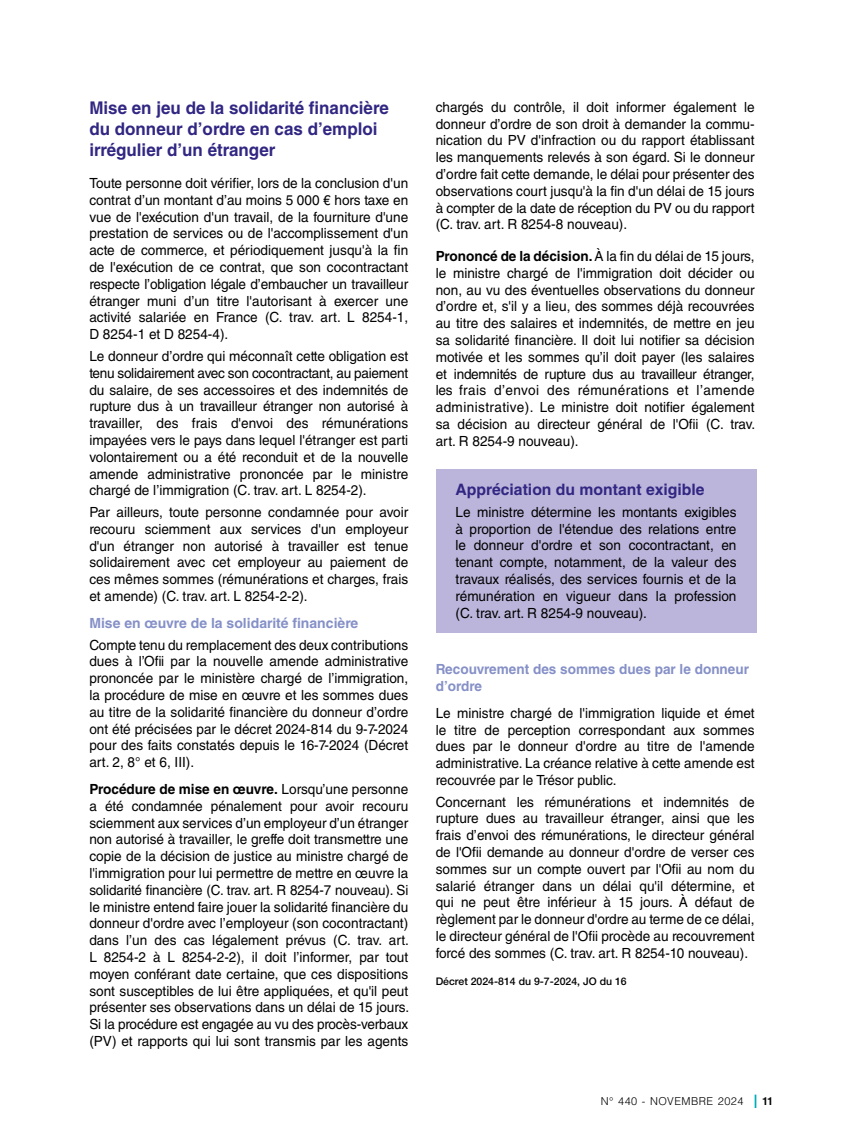
<style>
.page{position:relative;width:844px;height:1141px;background:#fff}
.page>*{position:absolute;margin:0;border:0;box-sizing:border-box;transform-origin:0 0}
._09_t0{font:700 17.5px/21px "Helvetica LT Std";color:#312783}
._011_encadre_titre{font:700 15.75px "Helvetica LT Std";color:#312783}
._03_texte{font:14px/16.8px "Helvetica LT Std";color:#000;text-align:justify}
._012_encadre_texte{font:14px/16.8px "Helvetica LT Std";color:#000;text-align:justify}
._09_t1{font:700 14px/16.8px "Helvetica LT Std";color:#8590c7}
.t1{font:300 10.85px "Helvetica LT Std";letter-spacing:.04em;color:#000}
.lma-footer_folio{font:700 10.85px "Helvetica LT Std";color:#000}
._04_source{font:500 10.5px "Helvetica Neue LT Std";color:#000}
.s1{font-weight:700}
</style>
<div class="page">
<svg style="left:754px;top:1095px;width:2px;height:13px"></svg>
<div style="left:435px;top:469px;width:321px;height:163px;background:#bcb5db"></div>
<p class="_09_t0" style="left:89px;top:97px;width:301px">Mise en jeu de la solidarité financière du donneur d’ordre en cas d’emploi irrégulier d’un étranger</p>
<p class="_03_texte" style="left:89px;top:175px;width:320px">Toute personne doit vérifier, lors de la conclusion d'un contrat d’un montant d’au moins 5 000 € hors taxe en vue de l'exécution d'un travail, de la fourniture d'une prestation de services ou de l'accomplissement d'un acte de commerce, et périodiquement jusqu'à la fin de l'exécution de ce contrat, que son cocontractant respecte l’obligation légale d’embaucher un travailleur étranger muni d’un titre l'autorisant à exercer une activité salariée en France (C. trav. art. L 8254-1, D 8254-1 et D 8254-4).</p>
<p class="_03_texte" style="left:89px;top:348px;width:320px">Le donneur d’ordre qui méconnaît cette obligation est tenu solidairement avec son cocontractant, au paiement du salaire, de ses accessoires et des indemnités de rupture dus à un travailleur étranger non autorisé à travailler, des frais d'envoi des rémunérations impayées vers le pays dans lequel l'étranger est parti volontairement ou a été reconduit et de la nouvelle amende administrative prononcée par le ministre chargé de l’immigration (C. trav. art. L 8254-2).</p>
<p class="_03_texte" style="left:89px;top:504px;width:320px">Par ailleurs, toute personne condamnée pour avoir recouru sciemment aux services d'un employeur d'un étranger non autorisé à travailler est tenue solidairement avec cet employeur au paiement de ces mêmes sommes (rémunérations et charges, frais et amende) (C. trav. art. L 8254-2-2).</p>
<p class="_09_t1" style="left:89px;top:614px;width:270px">Mise en œuvre de la solidarité financière</p>
<p class="_03_texte" style="left:89px;top:636px;width:320px">Compte tenu du remplacement des deux contributions dues à l’Ofii par la nouvelle amende administrative prononcée par le ministère chargé de l’immigration, la procédure de mise en œuvre et les sommes dues au titre de la solidarité financière du donneur d’ordre ont été précisées par le décret 2024-814 du 9-7-2024 pour des faits constatés depuis le 16-7-2024 (Décret art. 2, 8° et 6, III).</p>
<p class="_03_texte" style="left:89px;top:781px;width:321px"><span class="s1">Procédure de mise en œuvre.</span> Lorsqu’une personne a été condamnée pénalement pour avoir recouru sciemment aux services d’un employeur d’un étranger non autorisé à travailler, le greffe doit transmettre une copie de la décision de justice au ministre chargé de l'immigration pour lui permettre de mettre en œuvre la solidarité financière (C. trav. art. R 8254-7 nouveau). Si le ministre entend faire jouer la solidarité financière du donneur d'ordre avec l’employeur (son cocontractant) dans l’un des cas légalement prévus (C. trav. art.<br>L 8254-2 à L 8254-2-2), il doit l’informer, par tout moyen conférant date certaine, que ces dispositions sont susceptibles de lui être appliquées, et qu'il peut présenter ses observations dans un délai de 15 jours.</p>
<p class="_03_texte" style="left:89px;top:1016px;width:320px">Si la procédure est engagée au vu des procès-verbaux (PV) et rapports qui lui sont transmis par les agents</p>
<p class="_03_texte" style="left:435px;top:98px;width:320px">chargés du contrôle, il doit informer également le donneur d’ordre de son droit à demander la commu&shy;nication du PV d'infraction ou du rapport établissant les manquements relevés à son égard. Si le donneur d’ordre fait cette demande, le délai pour présenter des observations court jusqu'à la fin d'un délai de 15 jours à compter de la date de réception du PV ou du rapport (C. trav. art. R 8254-8 nouveau).</p>
<p class="_03_texte" style="left:435px;top:248px;width:321px"><span class="s1">Prononcé de la décision.</span> À la fin du délai de 15 jours, le ministre chargé de l'immigration doit décider ou non, au vu des éventuelles observations du donneur d’ordre et, s'il y a lieu, des sommes déjà recouvrées au titre des salaires et indemnités, de mettre en jeu sa solidarité financière. Il doit lui notifier sa décision motivée et les sommes qu’il doit payer (les salaires et indemnités de rupture dus au travailleur étranger, les frais d’envoi des rémunérations et l’amende administrative). Le ministre doit notifier également sa décision au directeur général de l'Ofii (C. trav. art. R 8254-9 nouveau).</p>
<p class="_011_encadre_titre" style="left:455px;top:480px;width:250px">Appréciation du montant exigible</p>
<p class="_012_encadre_texte" style="left:455px;top:503px;width:282px">Le ministre détermine les montants exigibles à proportion de l'étendue des relations entre le donneur d'ordre et son cocontractant, en tenant compte, notamment, de la valeur des travaux réalisés, des services fournis et de la rémunération en vigueur dans la profession (C. trav. art. R 8254-9 nouveau).</p>
<p class="_09_t1" style="left:435px;top:661px;width:315px">Recouvrement des sommes dues par le donneur d’ordre</p>
<p class="_03_texte" style="left:435px;top:704px;width:320px">Le ministre chargé de l'immigration liquide et émet le titre de perception correspondant aux sommes dues par le donneur d'ordre au titre de l'amende administrative. La créance relative à cette amende est recouvrée par le Trésor public.</p>
<p class="_03_texte" style="left:435px;top:793px;width:320px">Concernant les rémunérations et indemnités de rupture dues au travailleur étranger, ainsi que les frais d’envoi des rémunérations, le directeur général de l'Ofii demande au donneur d'ordre de verser ces sommes sur un compte ouvert par l'Ofii au nom du salarié étranger dans un délai qu'il détermine, et qui ne peut être inférieur à 15 jours. À défaut de règlement par le donneur d'ordre au terme de ce délai, le directeur général de l'Ofii procède au recouvrement forcé des sommes (C. trav. art. R 8254-10 nouveau).</p>
<p class="_04_source" style="left:435px;top:975px;width:192px">Décret 2024-814 du 9-7-2024, JO du 16</p>
<p class="t1" style="left:600px;top:1095px;width:144px">N° 440 - NOVEMBRE 2024</p>
<p class="lma-footer_folio" style="left:761px;top:1095px;width:13px">11</p>
</div>
